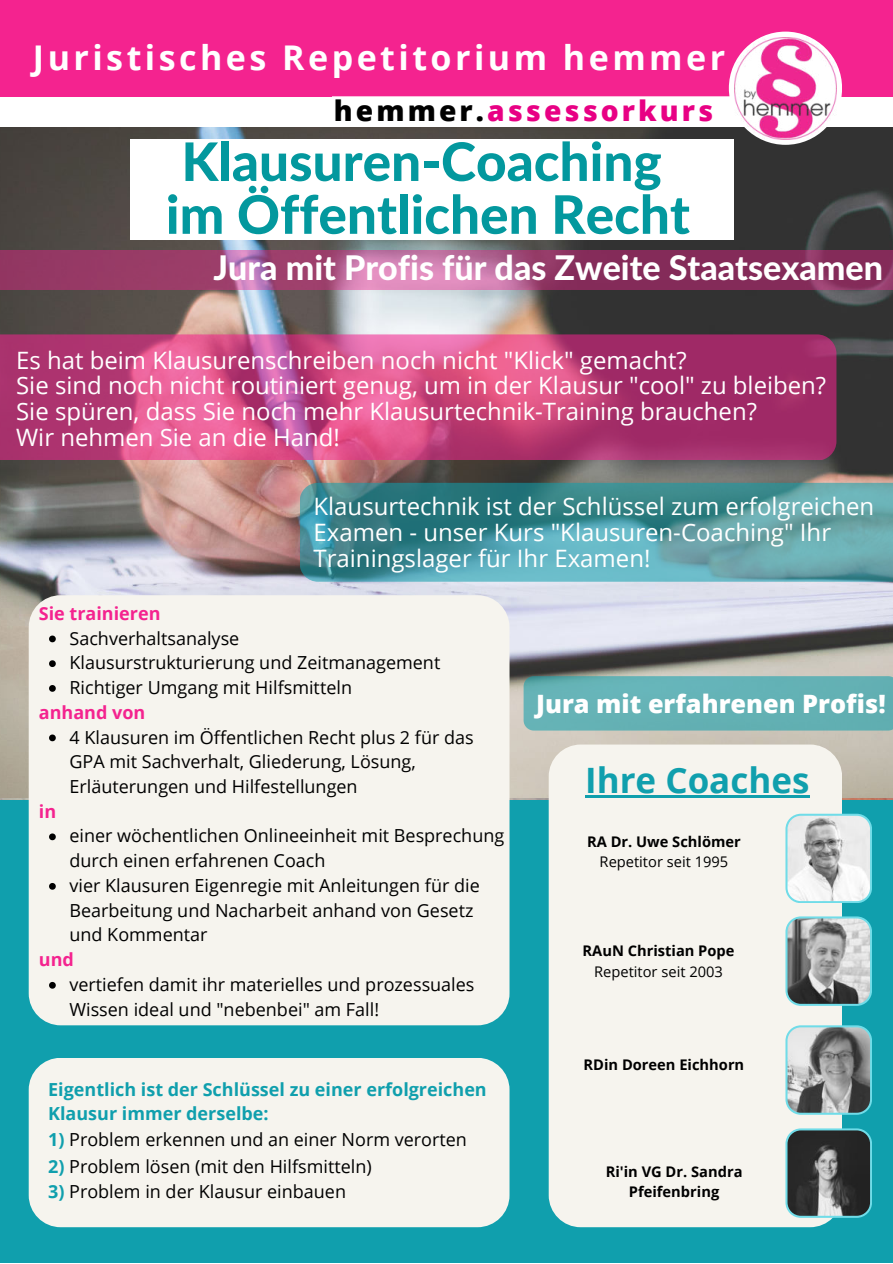
<style>
.page{position:relative;width:893px;height:1264px;background:#fff}
.page>*{position:absolute;margin:0;border:0;box-sizing:border-box;transform-origin:0 0}
.t1{font:800 53.1px/52.8px "Lato Latin";color:#03989e}
.t2{font:700 34.95px "Open Sans";color:#109fad}
.t3{font:700 34.05px "Open Sans";letter-spacing:.1em;color:#fff}
.t4{font:800 33.9px "Lato Latin";color:#fff}
.t5{font:800 28.2px "Open Sans";letter-spacing:.11em;color:#e80084}
.t6{font:800 25.35px "Open Sans";color:#fff}
.t7{font:24px/25.8px "Open Sans";color:#fff}
.t8{font:18px/24.8px "Open Sans";color:#000}
.t9{font:700 18px/24.8px "Open Sans";color:#109fad}
.t10{font:700 18px "Open Sans";color:#f4238f}
.t11{font:700 14.7px/20.2px "Open Sans";color:#000;text-align:center}
.t12{font:14.7px "Open Sans";color:#000}
.s1{color:#000}
.s2{font-weight:700;color:#109fad}
</style>
<div class="page">
<div style="left:0;top:0;width:892px;height:96px;background:#f4238f"></div>
<img style="left:0;top:127px;width:892px;height:670px">
<div style="left:728px;top:32px;width:114px;height:113px;background:#fff;border-radius:50%"></div>
<img style="left:734px;top:37px;width:102px;height:103px">
<div style="left:0;top:800px;width:892px;height:462px;background:#109fad"></div>
<div style="left:130px;top:139px;width:604px;height:101px;background:#fff"></div>
<div style="left:548px;top:744px;width:293px;height:483px;background:#f6f4ee;border-radius:32px"></div>
<svg style="left:785px;top:813px;width:87px;height:90px"></svg>
<div style="left:29px;top:595px;width:480px;height:430px;background:#f6f4ee;border-radius:32px"></div>
<svg style="left:0;top:250px;width:892px;height:39px;background:#9d4674"></svg>
<svg style="left:0;top:334px;width:836px;height:126px;background:#c0437c"></svg>
<svg style="left:299px;top:483px;width:593px;height:98px;background:#4d969e"></svg>
<div style="left:523px;top:676px;width:369px;height:54px;background:#64b2b5"></div>
<svg style="left:49px;top:635px;width:7px;height:7px"></svg>
<svg style="left:49px;top:660px;width:7px;height:7px"></svg>
<svg style="left:49px;top:685px;width:7px;height:6px"></svg>
<svg style="left:49px;top:734px;width:7px;height:7px"></svg>
<svg style="left:49px;top:833px;width:7px;height:7px"></svg>
<svg style="left:49px;top:883px;width:7px;height:6px"></svg>
<svg style="left:49px;top:981px;width:7px;height:7px"></svg>
<div style="left:29px;top:1057px;width:480px;height:170px;background:#f6f4ee;border-radius:32px"></div>
<hr style="left:585px;top:795px;width:224px;height:2px;background:#109fad">
<svg style="left:785px;top:916px;width:87px;height:89px;background:#949e9f"></svg>
<svg style="left:785px;top:1025px;width:87px;height:89px;background:#8d9798"></svg>
<svg style="left:785px;top:1128px;width:87px;height:89px;background:#495354"></svg>
<h3 class="t3" style="left:33px;top:33px;width:693px">Juristisches Repetitorium hemmer</h3>
<h3 class="t5" style="left:334px;top:90px;width:381px"><span class="s1">hemmer.</span>assessorkurs</h3>
<h1 class="t1" style="left:166px;top:134px;width:525px">Klausuren-Coaching im Öffentlichen Recht</h1>
<h3 class="t4" style="left:213px;top:248px;width:671px">Jura mit Profis für das Zweite Staatsexamen</h3>
<h3 class="t7" style="left:16px;top:346px;width:811px">Es hat beim Klausurenschreiben noch nicht "Klick" gemacht?<br>Sie sind noch nicht routiniert genug, um in der Klausur "cool" zu bleiben?<br>Sie spüren, dass Sie noch mehr Klausurtechnik-Training brauchen?<br>Wir nehmen Sie an die Hand!</h3>
<p class="t10" style="left:39px;top:600px;width:123px">Sie trainieren</p>
<h3 class="t7" style="left:313px;top:493px;width:562px">Klausurtechnik ist der Schlüssel zum erfolgreichen<br>Examen - unser Kurs "Klausuren-Coaching" Ihr<br>Trainingslager für Ihr Examen!</h3>
<p class="t8" style="left:69px;top:625px;width:372px">Sachverhaltsanalyse<br>Klausurstrukturierung und Zeitmanagement<br>Richtiger Umgang mit Hilfsmitteln</p>
<p class="t8" style="left:69px;top:724px;width:405px">4 Klausuren im Öffentlichen Recht plus 2 für das<br>GPA mit Sachverhalt, Gliederung, Lösung,<br>Erläuterungen und Hilfestellungen</p>
<p class="t8" style="left:69px;top:823px;width:436px">einer wöchentlichen Onlineeinheit mit Besprechung durch einen erfahrenen Coach<br>vier Klausuren Eigenregie mit Anleitungen für die Bearbeitung und Nacharbeit anhand von Gesetz und Kommentar</p>
<p class="t8" style="left:69px;top:971px;width:406px">vertiefen damit ihr materielles und prozessuales<br>Wissen ideal und "nebenbei" am Fall!</p>
<p class="t10" style="left:39px;top:699px;width:108px">anhand von</p>
<p class="t10" style="left:39px;top:798px;width:19px">in</p>
<p class="t10" style="left:39px;top:946px;width:37px">und</p>
<p class="t9" style="left:48px;top:1076px;width:440px">Eigentlich ist der Schlüssel zu einer erfolgreichen<br>Klausur immer derselbe:</p>
<p class="t8" style="left:48px;top:1126px;width:420px"><span class="s2">1)</span> Problem erkennen und an einer Norm verorten</p>
<p class="t8" style="left:48px;top:1153px;width:325px"><span class="s2">2)</span> Problem lösen (mit den Hilfsmitteln)</p>
<p class="t8" style="left:48px;top:1178px;width:299px"><span class="s2">3)</span> Problem in der Klausur einbauen</p>
<h3 class="t6" style="left:536px;top:684px;width:351px">Jura mit erfahrenen Profis!</h3>
<h2 class="t2" style="left:585px;top:755px;width:226px">Ihre Coaches</h2>
<p class="t11" style="left:587px;top:831px;width:155px">RA Dr. Uwe Schlömer</p>
<p class="t12" style="left:599px;top:851px;width:130px">Repetitor seit 1995</p>
<p class="t11" style="left:582px;top:940px;width:153px">RAuN Christian Pope</p>
<p class="t12" style="left:594px;top:961px;width:130px">Repetitor seit 2003</p>
<p class="t11" style="left:583px;top:1053px;width:162px">RDin Doreen Eichhorn</p>
<p class="t11" style="left:605px;top:1161px;width:138px">Ri'in VG Dr. Sandra<br>Pfeifenbring</p>
</div>
